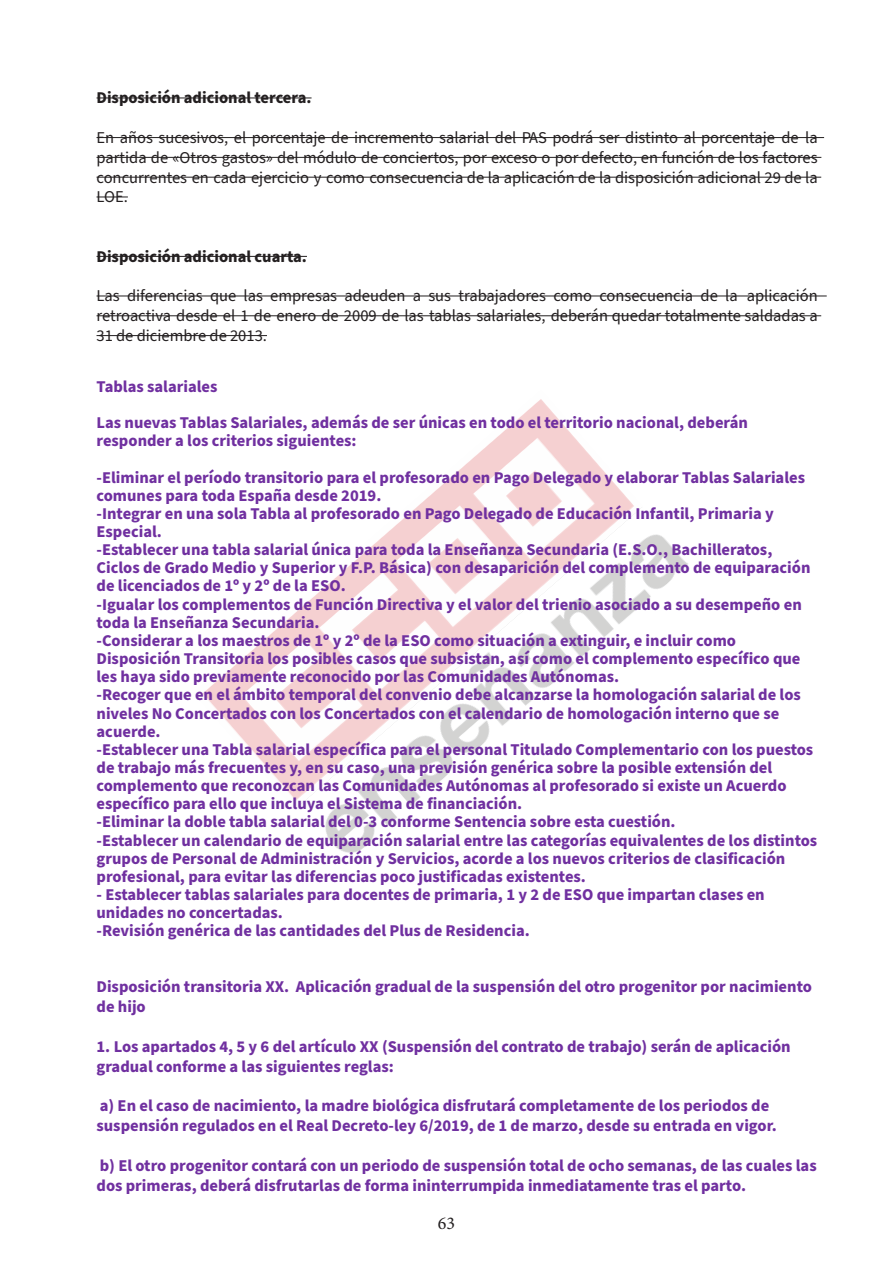
<style>
.page{position:relative;width:893px;height:1263px;background:#fff}
.page>*{position:absolute;margin:0;border:0;box-sizing:border-box;transform-origin:0 0}
.t1{font:18px "Minion Pro";color:#231f20}
.t2{font:700 16.5px/18.1px "Source Sans Pro";color:#7030a0}
.Texto_independiente{font:16.5px/19.8px "Source Sans Pro";color:#231f20;text-align:justify}
.Texto_independiente-2{font:700 16.5px "Source Sans Pro";color:#231f20}
</style>
<div class="page">
<img style="left:203px;top:399px;width:485px;height:454px">
<hr style="left:97px;top:98px;width:215px;height:1px;background:#231f20">
<hr style="left:97px;top:137px;width:727px;height:1px;background:#231f20">
<hr style="left:97px;top:157px;width:724px;height:1px;background:#231f20">
<hr style="left:97px;top:177px;width:724px;height:1px;background:#231f20">
<hr style="left:97px;top:197px;width:31px;height:1px;background:#231f20">
<hr style="left:97px;top:256px;width:210px;height:1px;background:#231f20">
<hr style="left:97px;top:296px;width:730px;height:1px;background:#231f20">
<hr style="left:97px;top:315px;width:724px;height:1px;background:#231f20">
<hr style="left:97px;top:335px;width:170px;height:1px;background:#231f20">
<p class="Texto_independiente-2" style="left:97px;top:87px;width:217px">Disposición adicional tercera.</p>
<p class="Texto_independiente" style="left:97px;top:128px;width:723px">En años sucesivos, el porcentaje de incremento salarial del PAS podrá ser distinto al porcentaje de la partida de «Otros gastos» del módulo de conciertos, por exceso o por defecto, en función de los factores concurrentes en cada ejercicio y como consecuencia de la aplicación de la disposición adicional 29 de la LOE.</p>
<p class="Texto_independiente-2" style="left:97px;top:245px;width:212px">Disposición adicional cuarta.</p>
<p class="Texto_independiente" style="left:97px;top:287px;width:723px">Las diferencias que las empresas adeuden a sus trabajadores como consecuencia de la aplicación retroactiva desde el 1 de enero de 2009 de las tablas salariales, deberán quedar totalmente saldadas a 31 de diciembre de 2013.</p>
<p class="t2" style="left:97px;top:378px;width:123px">Tablas salariales</p>
<p class="t2" style="left:97px;top:414px;width:653px">Las nuevas Tablas Salariales, además de ser únicas en todo el territorio nacional, deberán responder a los criterios siguientes:</p>
<p class="t2" style="left:97px;top:468px;width:710px">-Eliminar el período transitorio para el profesorado en Pago Delegado y elaborar Tablas Salariales comunes para toda España desde 2019.</p>
<p class="t2" style="left:97px;top:505px;width:679px">-Integrar en una sola Tabla al profesorado en Pago Delegado de Educación Infantil, Primaria y<br>Especial.</p>
<p class="t2" style="left:97px;top:541px;width:715px">-Establecer una tabla salarial única para toda la Enseñanza Secundaria (E.S.O., Bachilleratos,<br>Ciclos de Grado Medio y Superior y F.P. Básica) con desaparición del complemento de equiparación de licenciados de 1º y 2º de la ESO.</p>
<p class="t2" style="left:97px;top:595px;width:707px">-Igualar los complementos de Función Directiva y el valor del trienio asociado a su desempeño en toda la Enseñanza Secundaria.</p>
<p class="t2" style="left:97px;top:632px;width:705px">-Considerar a los maestros de 1º y 2º de la ESO como situación a extinguir, e incluir como<br>Disposición Transitoria los posibles casos que subsistan, así como el complemento específico que les haya sido previamente reconocido por las Comunidades Autónomas.</p>
<p class="t2" style="left:97px;top:686px;width:706px">-Recoger que en el ámbito temporal del convenio debe alcanzarse la homologación salarial de los niveles No Concertados con los Concertados con el calendario de homologación interno que se acuerde.</p>
<p class="t2" style="left:97px;top:741px;width:718px">-Establecer una Tabla salarial específica para el personal Titulado Complementario con los puestos de trabajo más frecuentes y, en su caso, una previsión genérica sobre la posible extensión del complemento que reconozcan las Comunidades Autónomas al profesorado si existe un Acuerdo específico para ello que incluya el Sistema de financiación.</p>
<p class="t2" style="left:97px;top:813px;width:581px">-Eliminar la doble tabla salarial del 0-3 conforme Sentencia sobre esta cuestión.</p>
<p class="t2" style="left:97px;top:831px;width:722px">-Establecer un calendario de equiparación salarial entre las categorías equivalentes de los distintos grupos de Personal de Administración y Servicios, acorde a los nuevos criterios de clasificación profesional, para evitar las diferencias poco justificadas existentes.</p>
<p class="t2" style="left:97px;top:886px;width:670px">- Establecer tablas salariales para docentes de primaria, 1 y 2 de ESO que impartan clases en unidades no concertadas.</p>
<p class="t2" style="left:97px;top:922px;width:435px">-Revisión genérica de las cantidades del Plus de Residencia.</p>
<p class="t2" style="left:97px;top:977px;width:717px;line-height:19.8px">Disposición transitoria XX. Aplicación gradual de la suspensión del otro progenitor por nacimiento de hijo</p>
<p class="t2" style="left:97px;top:1037px;width:696px;line-height:19.8px">1. Los apartados 4, 5 y 6 del artículo XX (Suspensión del contrato de trabajo) serán de aplicación gradual conforme a las siguientes reglas:</p>
<p class="t2" style="left:97px;top:1096px;width:682px;line-height:19.8px">a) En el caso de nacimiento, la madre biológica disfrutará completamente de los periodos de suspensión regulados en el Real Decreto-ley 6/2019, de 1 de marzo, desde su entrada en vigor.</p>
<p class="t2" style="left:97px;top:1156px;width:722px;line-height:19.8px">b) El otro progenitor contará con un periodo de suspensión total de ocho semanas, de las cuales las dos primeras, deberá disfrutarlas de forma ininterrumpida inmediatamente tras el parto.</p>
<p class="t1" style="left:438px;top:1211px;width:19px">63</p>
</div>
